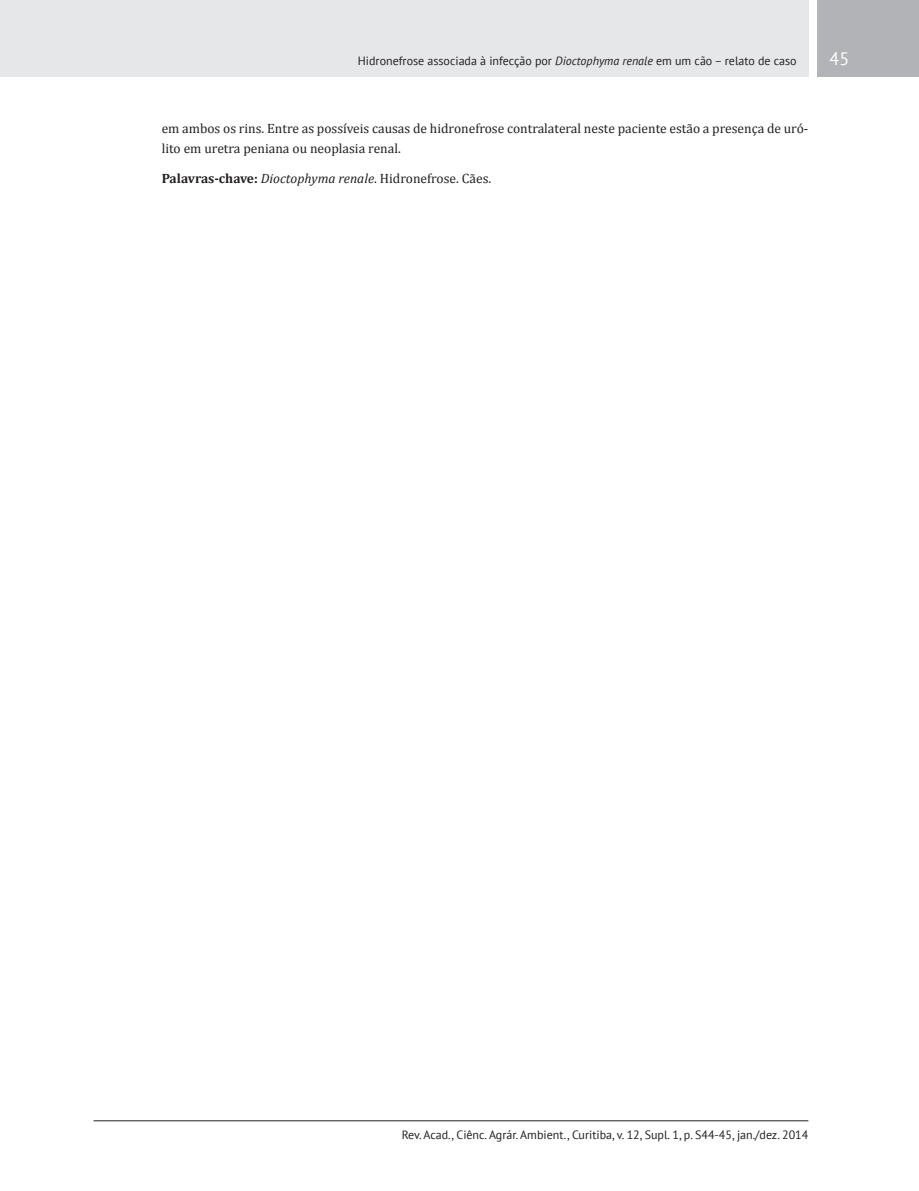
<style>
.page{position:relative;width:919px;height:1191px;background:#fff}
.page>*{position:absolute;margin:0;border:0;box-sizing:border-box;transform-origin:0 0}
.t1{font:18px "PT Sans";color:#fff}
.t2{font:13.5px/20.2px "Cambria";color:#231f20}
.t3{font:12px "PT Sans";color:#231f20}
.s1{font-style:italic}
.s2{font-weight:700}
</style>
<div class="page">
<div style="left:0;top:0;width:808px;height:77px;background:#e6e7e9"></div>
<div style="left:816px;top:0;width:102px;height:77px;background:#b2b3b7"></div>
<hr style="left:94px;top:1120px;width:714px;height:1px;background:#231f20">
<p class="t3" style="left:358px;top:53px;width:440px">Hidronefrose associada à infecção por <span class="s1">Dioctophyma renale</span> em um cão – relato de caso</p>
<h1 class="t1" style="left:829px;top:47px;width:21px">45</h1>
<p class="t2" style="left:162px;top:118px;width:648px">em ambos os rins. Entre as possíveis causas de hidronefrose contralateral neste paciente estão a presença de uró&shy;lito em uretra peniana ou neoplasia renal.</p>
<p class="t2" style="left:162px;top:168px;width:331px"><span class="s2">Palavras-chave:</span> <span class="s1">Dioctophyma renale</span>. Hidronefrose. Cães.</p>
<p class="t3" style="left:401px;top:1126px;width:408px">Rev. Acad., Ciênc. Agrár. Ambient., Curitiba, v. 12, Supl. 1, p. S44-45, jan./dez. 2014</p>
</div>
